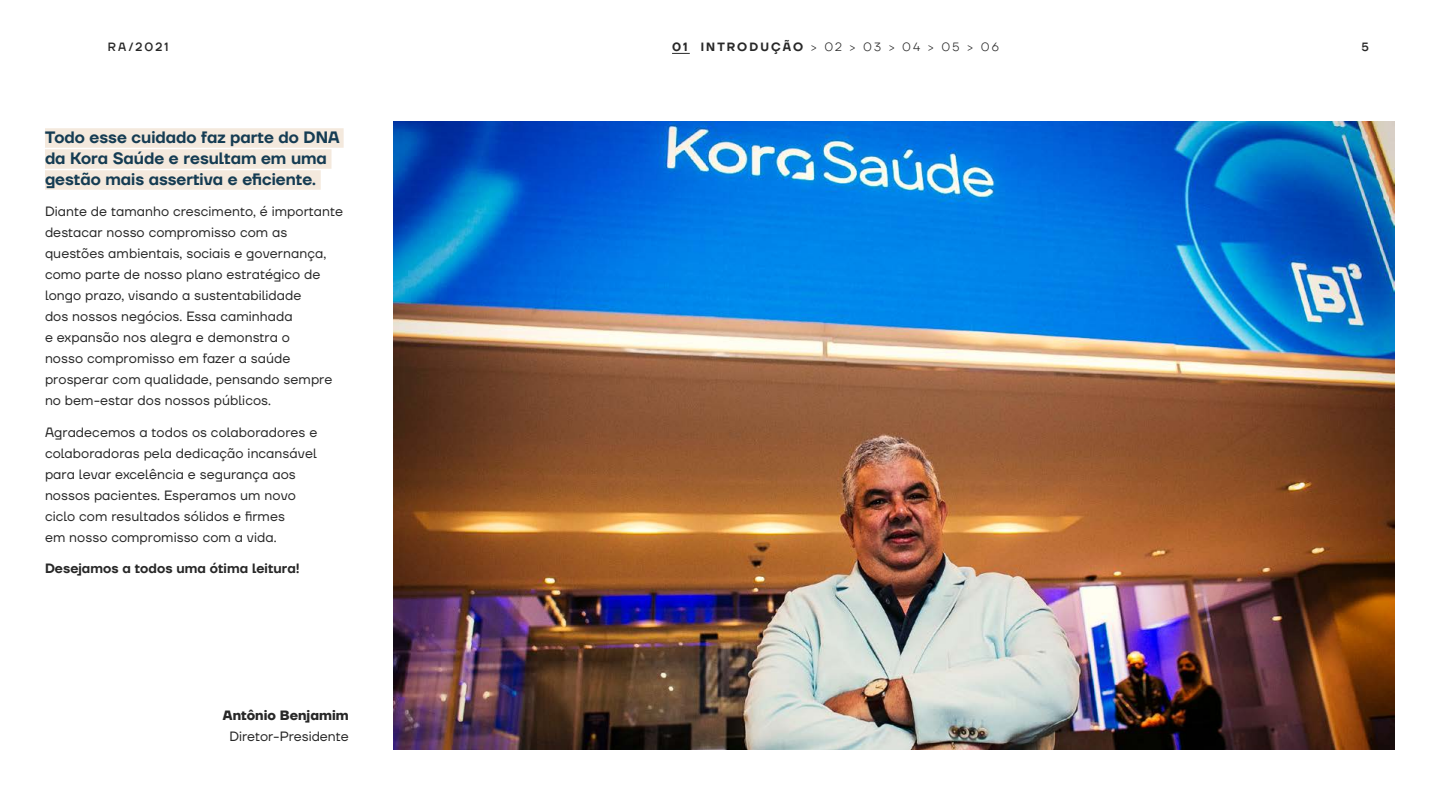
<style>
.page{position:relative;width:1440px;height:810px;background:#fff}
.page>*{position:absolute;margin:0;border:0;box-sizing:border-box;transform-origin:0 0}
.t1{font:600 16.5px/21px "TT Firs Neue";color:#153c53}
.t2{font:13.5px/21px "TT Firs Neue";letter-spacing:.005em;color:#282828}
.t3{font:600 13.5px "TT Firs Neue";letter-spacing:.005em;color:#282828}
.t4{font:700 13.5px "TT Firs Neue";color:#282828}
.t5{font:300 12px "TT Firs Neue";letter-spacing:.17em;color:#282828}
.t6{font:500 12px "TT Firs Neue";letter-spacing:.18em;color:#282828}
.s1{font-weight:600}
</style>
<div class="page">
<svg style="left:672px;top:53px;width:18px;height:1px"></svg>
<div style="left:45px;top:128px;width:299px;height:20px;background:#f4e9dd"></div>
<div style="left:45px;top:149px;width:287px;height:20px;background:#f4e9dd"></div>
<div style="left:45px;top:170px;width:276px;height:20px;background:#f4e9dd"></div>
<img style="left:394px;top:122px;width:1001px;height:628px">
<p class="t6" style="left:108px;top:38px;width:62px">RA/2021</p>
<p class="t5" style="left:672px;top:38px;width:328px"><span class="s1">01 INTRODUÇÃO</span> &gt; 02 &gt; 03 &gt; 04 &gt; 05 &gt; 06</p>
<p class="t6" style="left:1362px;top:38px;width:9px">5</p>
<p class="t1" style="left:45px;top:126px;width:296px">Todo esse cuidado faz parte do DNA da Kora Saúde e resultam em uma gestão mais assertiva e eficiente.</p>
<p class="t2" style="left:45px;top:201px;width:300px">Diante de tamanho crescimento, é importante destacar nosso compromisso com as questões ambientais, sociais e governança, como parte de nosso plano estratégico de longo prazo, visando a sustentabilidade<br>dos nossos negócios. Essa caminhada<br>e expansão nos alegra e demonstra o<br>nosso compromisso em fazer a saúde prosperar com qualidade, pensando sempre no bem-estar dos nossos públicos.</p>
<p class="t2" style="left:45px;top:421px;width:274px">Agradecemos a todos os colaboradores e colaboradoras pela dedicação incansável para levar excelência e segurança aos nossos pacientes. Esperamos um novo ciclo com resultados sólidos e firmes<br>em nosso compromisso com a vida.</p>
<p class="t3" style="left:45px;top:559px;width:256px">Desejamos a todos uma ótima leitura!</p>
<p class="t4" style="left:223px;top:706px;width:127px">Antônio Benjamim</p>
<p class="t2" style="left:229px;top:726px;width:121px">Diretor-Presidente</p>
</div>
